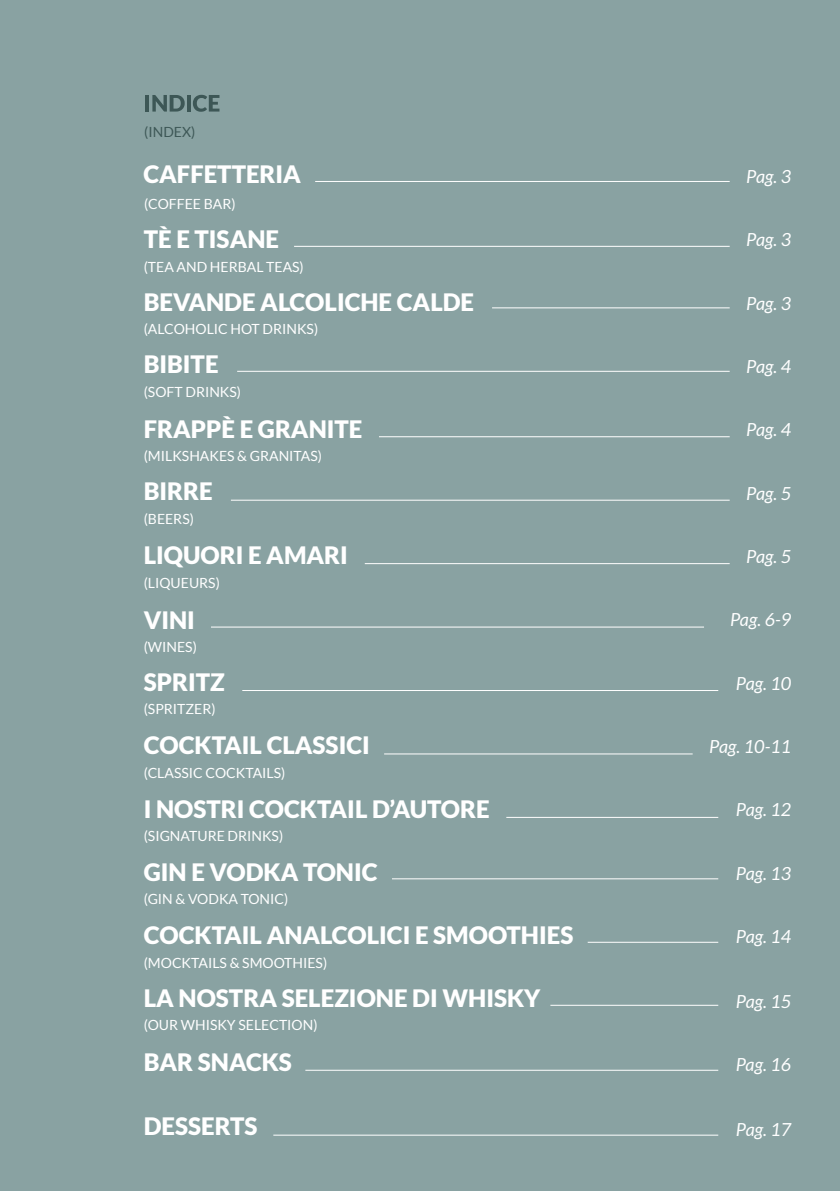
<style>
.page{position:relative;width:840px;height:1191px;background:#fff}
.page>*{position:absolute;margin:0;border:0;box-sizing:border-box;transform-origin:0 0}
.t1{font:900 24px "Lato";color:#fff}
.t2{font:italic 18px "Lato";color:#fff}
.t3{font:14px "Lato";color:#fff}
.t4{font:14px "Lato";color:#3d5756}
</style>
<div class="page">
<div style="left:0;top:0;width:839px;height:1191px;background:#89a2a2"></div>
<hr style="left:145px;top:95px;width:4px;height:17px;background:#3d5756">
<svg style="left:152px;top:95px;width:32px;height:17px"></svg>
<hr style="left:187px;top:95px;width:4px;height:17px;background:#3d5756">
<svg style="left:193px;top:95px;width:26px;height:17px"></svg>
<hr style="left:315px;top:181px;width:414px;height:1px;background:#fff">
<hr style="left:294px;top:246px;width:435px;height:1px;background:#fff">
<hr style="left:492px;top:307px;width:237px;height:1px;background:#fff">
<hr style="left:237px;top:371px;width:492px;height:1px;background:#fff">
<hr style="left:379px;top:436px;width:350px;height:1px;background:#fff">
<hr style="left:231px;top:500px;width:498px;height:1px;background:#fff">
<hr style="left:364px;top:563px;width:365px;height:1px;background:#fff">
<hr style="left:211px;top:626px;width:492px;height:1px;background:#fff">
<hr style="left:242px;top:690px;width:475px;height:1px;background:#fff">
<hr style="left:384px;top:753px;width:308px;height:1px;background:#fff">
<hr style="left:506px;top:817px;width:211px;height:1px;background:#fff">
<hr style="left:392px;top:878px;width:325px;height:1px;background:#fff">
<hr style="left:587px;top:941px;width:130px;height:1px;background:#fff">
<hr style="left:550px;top:1004px;width:167px;height:1px;background:#fff">
<hr style="left:305px;top:1069px;width:412px;height:1px;background:#fff">
<hr style="left:273px;top:1134px;width:444px;height:1px;background:#fff">
<p class="t4" style="left:144px;top:124px;width:52px">(INDEX)</p>
<p class="t1" style="left:143px;top:160px;width:159px">CAFFETTERIA</p>
<p class="t3" style="left:144px;top:196px;width:93px">(COFFEE BAR)</p>
<p class="t1" style="left:144px;top:225px;width:137px">TÈ E TISANE</p>
<p class="t3" style="left:144px;top:259px;width:161px">(TEA AND HERBAL TEAS)</p>
<p class="t1" style="left:144px;top:288px;width:332px">BEVANDE ALCOLICHE CALDE</p>
<p class="t3" style="left:144px;top:321px;width:176px">(ALCOHOLIC HOT DRINKS)</p>
<p class="t1" style="left:144px;top:350px;width:76px">BIBITE</p>
<p class="t3" style="left:144px;top:384px;width:99px">(SOFT DRINKS)</p>
<p class="t1" style="left:144px;top:415px;width:220px">FRAPPÈ E GRANITE</p>
<p class="t3" style="left:144px;top:448px;width:180px">(MILKSHAKES &amp; GRANITAS)</p>
<p class="t1" style="left:144px;top:477px;width:70px">BIRRE</p>
<p class="t3" style="left:144px;top:511px;width:52px">(BEERS)</p>
<p class="t1" style="left:144px;top:541px;width:205px">LIQUORI E AMARI</p>
<p class="t3" style="left:144px;top:575px;width:78px">(LIQUEURS)</p>
<p class="t1" style="left:144px;top:606px;width:53px">VINI</p>
<p class="t3" style="left:144px;top:639px;width:55px">(WINES)</p>
<p class="t1" style="left:144px;top:668px;width:82px">SPRITZ</p>
<p class="t3" style="left:144px;top:701px;width:73px">(SPRITZER)</p>
<p class="t1" style="left:144px;top:731px;width:227px">COCKTAIL CLASSICI</p>
<p class="t3" style="left:144px;top:764px;width:143px">(CLASSIC COCKTAILS)</p>
<p class="t1" style="left:144px;top:794px;width:347px">I NOSTRI COCKTAIL D’AUTORE</p>
<p class="t3" style="left:144px;top:828px;width:141px">(SIGNATURE DRINKS)</p>
<p class="t1" style="left:144px;top:858px;width:235px">GIN E VODKA TONIC</p>
<p class="t3" style="left:144px;top:891px;width:146px">(GIN &amp; VODKA TONIC)</p>
<p class="t1" style="left:144px;top:921px;width:431px">COCKTAIL ANALCOLICI E SMOOTHIES</p>
<p class="t3" style="left:144px;top:954px;width:185px">(MOCKTAILS &amp; SMOOTHIES)</p>
<p class="t1" style="left:144px;top:984px;width:398px">LA NOSTRA SELEZIONE DI WHISKY</p>
<p class="t3" style="left:144px;top:1017px;width:175px">(OUR WHISKY SELECTION)</p>
<p class="t2" style="left:745px;top:166px;width:47px">Pag. 3</p>
<p class="t2" style="left:745px;top:230px;width:47px">Pag. 3</p>
<p class="t2" style="left:745px;top:293px;width:47px">Pag. 3</p>
<p class="t2" style="left:745px;top:356px;width:47px">Pag. 4</p>
<p class="t2" style="left:745px;top:420px;width:47px">Pag. 4</p>
<p class="t2" style="left:745px;top:483px;width:47px">Pag. 5</p>
<p class="t2" style="left:745px;top:546px;width:47px">Pag. 5</p>
<p class="t2" style="left:729px;top:609px;width:63px">Pag. 6-9</p>
<p class="t2" style="left:735px;top:673px;width:57px">Pag. 10</p>
<p class="t2" style="left:708px;top:736px;width:84px">Pag. 10-11</p>
<p class="t2" style="left:735px;top:799px;width:57px">Pag. 12</p>
<p class="t2" style="left:735px;top:863px;width:57px">Pag. 13</p>
<p class="t2" style="left:735px;top:926px;width:57px">Pag. 14</p>
<p class="t2" style="left:735px;top:991px;width:57px">Pag. 15</p>
<p class="t1" style="left:144px;top:1047px;width:150px">BAR SNACKS</p>
<p class="t2" style="left:735px;top:1054px;width:57px">Pag. 16</p>
<p class="t1" style="left:144px;top:1112px;width:115px">DESSERTS</p>
<p class="t2" style="left:735px;top:1119px;width:57px">Pag. 17</p>
</div>
